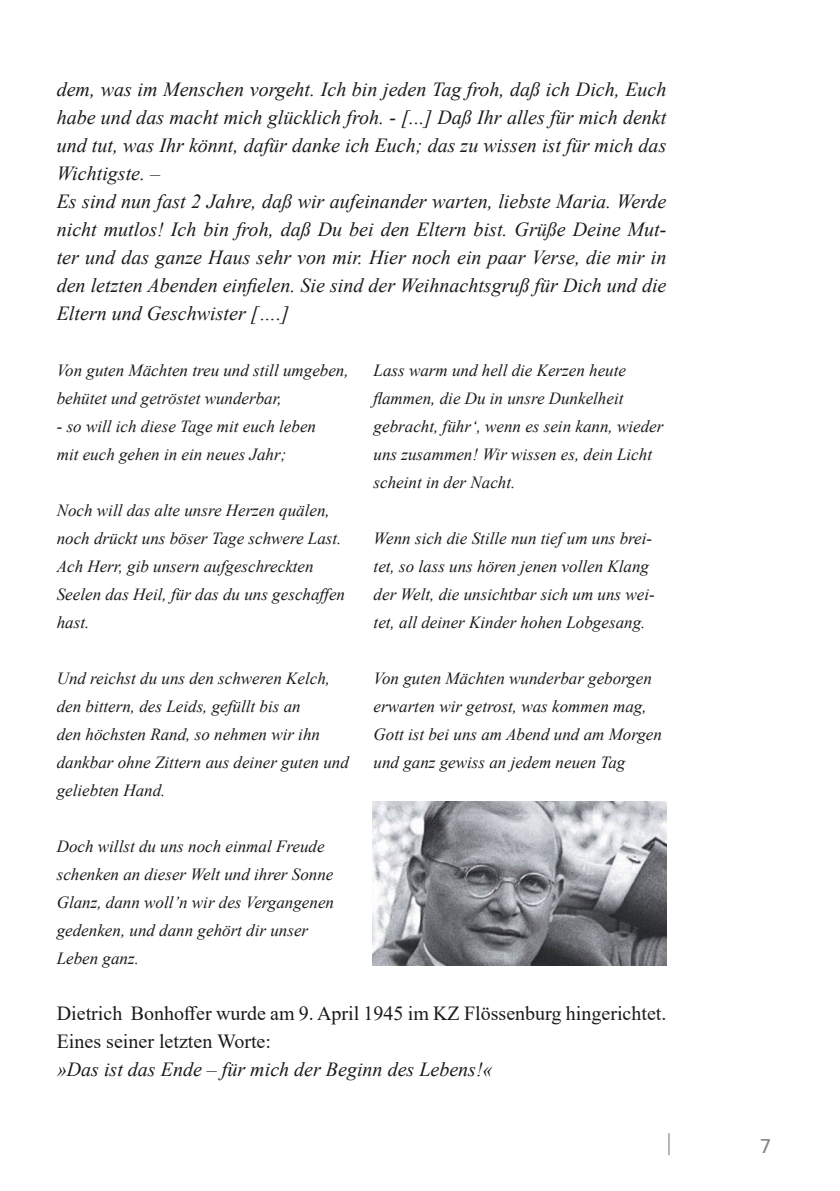
<style>
.page{position:relative;width:840px;height:1191px;background:#fff}
.page>*{position:absolute;margin:0;border:0;box-sizing:border-box;transform-origin:0 0}
.Body{font:italic 20px/28px "Times New Roman";color:#1a1a18;text-align:justify}
.Body-2{font:20px/28px "Times New Roman";color:#1a1a18}
.t1{font:20px "Frutiger LT Com";color:#878786}
.Body-3{font:italic 17px/28px "Times New Roman";color:#1a1a18}
</style>
<div class="page">
<svg style="left:668px;top:1133px;width:1px;height:22px"></svg>
<img style="left:373px;top:801px;width:293px;height:165px">
<p class="Body" style="left:57px;top:75px;width:611px">dem, was im Menschen vorgeht. Ich bin jeden Tag froh, daß ich Dich, Euch habe und das macht mich glücklich froh. - [...] Daß Ihr alles für mich denkt und tut, was Ihr könnt, dafür danke ich Euch; das zu wissen ist für mich das Wichtigste. –</p>
<p class="Body" style="left:57px;top:187px;width:611px">Es sind nun fast 2 Jahre, daß wir aufeinander warten, liebste Maria. Werde nicht mutlos! Ich bin froh, daß Du bei den Eltern bist. Grüße Deine Mut&shy;ter und das ganze Haus sehr von mir. Hier noch ein paar Verse, die mir in den letzten Abenden einfielen. Sie sind der Weihnachtsgruß für Dich und die Eltern und Geschwister [….]</p>
<p class="Body-3" style="left:57px;top:356px;width:293px">Von guten Mächten treu und still umgeben, behütet und getröstet wunderbar,</p>
<p class="Body-3" style="left:57px;top:412px;width:261px">- so will ich diese Tage mit euch leben mit euch gehen in ein neues Jahr;</p>
<p class="Body-3" style="left:57px;top:496px;width:290px">Noch will das alte unsre Herzen quälen, noch drückt uns böser Tage schwere Last.<br>Ach Herr, gib unsern aufgeschreckten<br>Seelen das Heil, für das du uns geschaffen hast.</p>
<p class="Body-3" style="left:57px;top:664px;width:293px">Und reichst du uns den schweren Kelch, den bittern, des Leids, gefüllt bis an<br>den höchsten Rand, so nehmen wir ihn dankbar ohne Zittern aus deiner guten und geliebten Hand.</p>
<p class="Body-3" style="left:57px;top:832px;width:279px">Doch willst du uns noch einmal Freude schenken an dieser Welt und ihrer Sonne<br>Glanz, dann woll’n wir des Vergangenen gedenken, und dann gehört dir unser<br>Leben ganz.</p>
<p class="Body-3" style="left:373px;top:356px;width:291px">Lass warm und hell die Kerzen heute flammen, die Du in unsre Dunkelheit gebracht, führ‘, wenn es sein kann, wieder uns zusammen! Wir wissen es, dein Licht scheint in der Nacht.</p>
<p class="Body-3" style="left:373px;top:524px;width:282px">Wenn sich die Stille nun tief um uns brei&shy;tet, so lass uns hören jenen vollen Klang der Welt, die unsichtbar sich um uns wei&shy;tet, all deiner Kinder hohen Lobgesang.</p>
<p class="Body-3" style="left:373px;top:664px;width:279px">Von guten Mächten wunderbar geborgen erwarten wir getrost, was kommen mag,</p>
<p class="Body-3" style="left:373px;top:720px;width:290px">Gott ist bei uns am Abend und am Morgen und ganz gewiss an jedem neuen Tag</p>
<p class="Body-2" style="left:57px;top:999px;width:611px">Dietrich Bonhoffer wurde am 9. April 1945 im KZ Flössenburg hingerichtet.<br>Eines seiner letzten Worte:</p>
<p class="Body" style="left:57px;top:1055px;width:437px">»Das ist das Ende – für mich der Beginn des Lebens!«</p>
<p class="t1" style="left:759px;top:1134px;width:13px">7</p>
</div>
